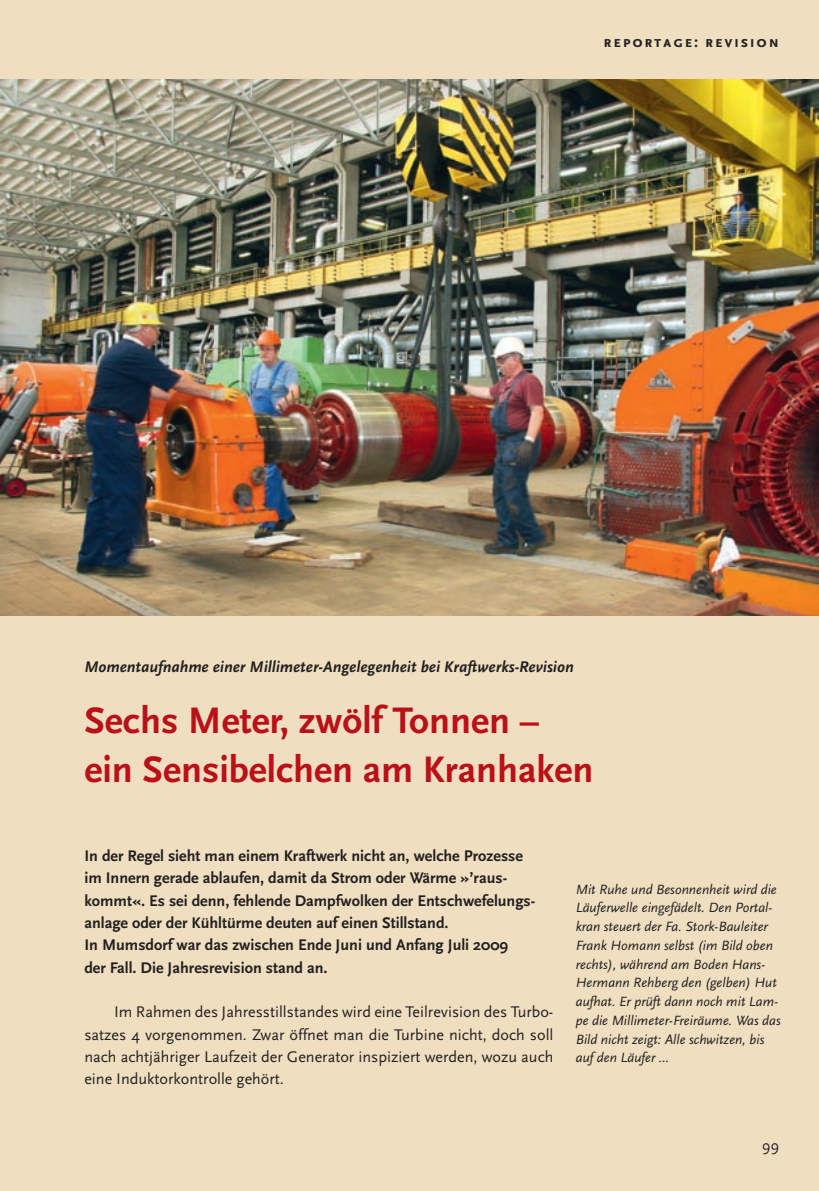
<style>
.page{position:relative;width:819px;height:1191px;background:#efdec0}
.page>*{position:absolute;margin:0;border:0;box-sizing:border-box;transform-origin:0 0}
.t1{font:700 38.5px/49px "Scala Sans";color:#bb1018}
.t2{font:700 16.1px/22.4px "Scala Sans";color:#231f20}
.t3{font:16.1px/22.4px "Scala Sans";color:#231f20;text-align:justify}
.t4{font:italic 700 16.1px "Scala Sans";color:#231f20}
.t5{font:16.1px "Scala Sans Bold SC";letter-spacing:.1em;color:#231f20}
.t6{font:italic 14px/18.7px "Scala Sans";color:#231f20}
</style>
<div class="page">
<img style="left:0;top:79px;width:819px;height:536px">
<p class="t5" style="left:603px;top:32px;width:177px">reportage: revision</p>
<p class="t4" style="left:84px;top:658px;width:491px">Momentaufnahme einer Millimeter-Angelegenheit bei Kraftwerks-Revision</p>
<h1 class="t1" style="left:84px;top:697px;width:510px">Sechs Meter, zwölf Tonnen – ein Sensibelchen am Kranhaken</h1>
<p class="t2" style="left:84px;top:845px;width:452px">In der Regel sieht man einem Kraftwerk nicht an, welche Prozesse im Innern gerade ablaufen, damit da Strom oder Wärme »’raus&shy;kommt«. Es sei denn, fehlende Dampfwolken der Entschwefelungs&shy;anlage oder der Kühltürme deuten auf einen Stillstand.<br>In Mumsdorf war das zwischen Ende Juni und Anfang Juli 2009<br>der Fall. Die Jahresrevision stand an.</p>
<p class="t3" style="left:84px;top:1001px;width:470px;text-indent:30px">Im Rahmen des Jahresstillstandes wird eine Teilrevision des Turbo&shy;satzes 4 vorgenommen. Zwar öffnet man die Turbine nicht, doch soll nach achtjähriger Laufzeit der Generator inspiziert werden, wozu auch eine Induktorkontrolle gehört.</p>
<p class="t6" style="left:575px;top:880px;width:206px">Mit Ruhe und Besonnenheit wird die Läuferwelle eingefädelt. Den Portal&shy;kran steuert der Fa. Stork-Bauleiter Frank Homann selbst (im Bild oben rechts), während am Boden Hans-Hermann Rehberg den (gelben) Hut aufhat. Er prüft dann noch mit Lam&shy;pe die Millimeter-Freiräume. Was das Bild nicht zeigt: Alle schwitzen, bis auf den Läufer ...</p>
<p class="t3" style="left:761px;top:1135px;width:19px">99</p>
</div>
